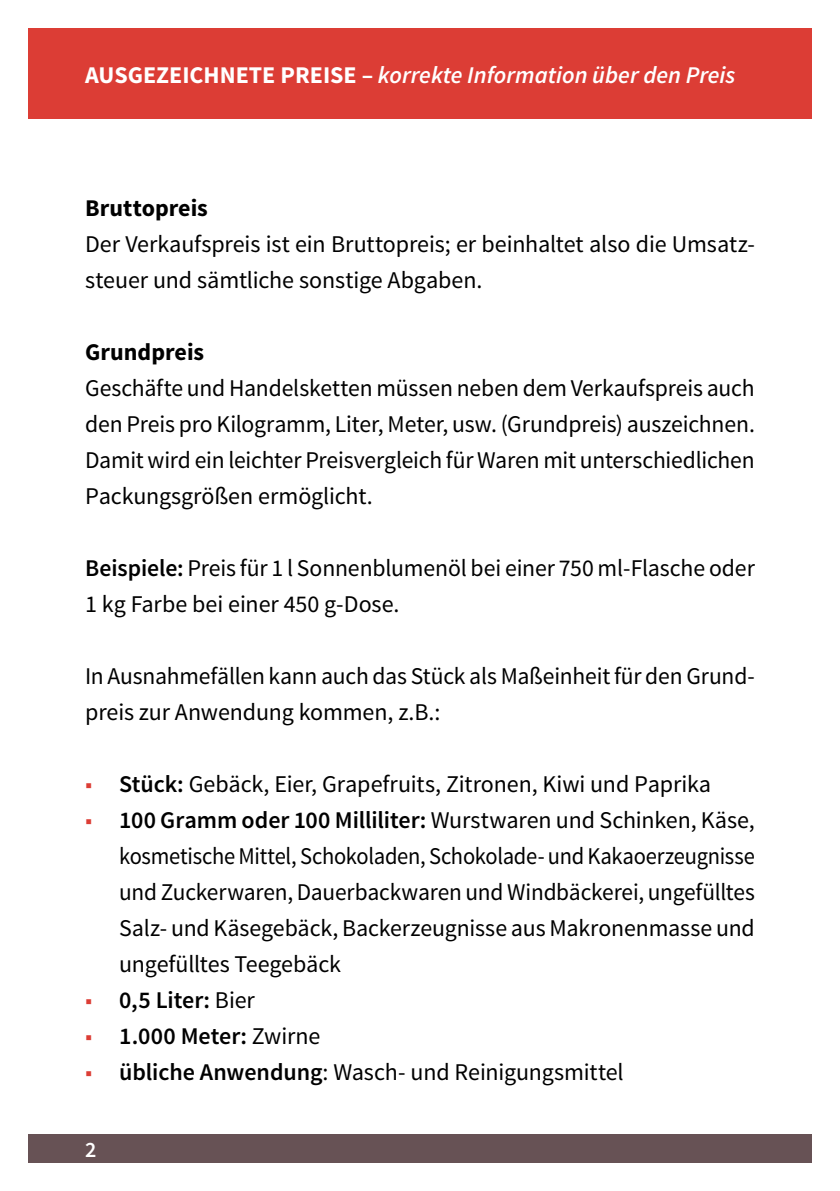
<style>
.page{position:relative;width:840px;height:1191px;background:#fff}
.page>*{position:absolute;margin:0;border:0;box-sizing:border-box;transform-origin:0 0}
.Fliesstext{font:24px/36px "Source Sans Pro";letter-spacing:-.005em;color:#000}
.t1{font:italic 600 24px "Source Sans Pro";color:#fff}
.t2{font:600 24px "Source Sans Pro";color:#000}
._3{font:700 24px "Source Sans Pro";color:#000}
.t3{font:600 22px "Source Sans Pro";color:#fff}
.s1{font-weight:700;font-style:normal}
.s2{font-weight:600}
.s3{color:#dc3d35}
.s4{font-weight:400;color:#dc3d35}
.s5{font-weight:400}
</style>
<div class="page">
<div style="left:28px;top:28px;width:783px;height:91px;background:#dc3d35"></div>
<div style="left:28px;top:1134px;width:783px;height:28px;background:#675255"></div>
<p class="t1" style="left:85px;top:60px;width:651px"><span class="s1">AUSGEZEICHNETE PREISE –</span> korrekte Information über den Preis</p>
<h3 class="_3" style="left:85px;top:193px;width:124px">Bruttopreis</h3>
<p class="Fliesstext" style="left:85px;top:226px;width:670px">Der Verkaufspreis ist ein Bruttopreis; er beinhaltet also die Umsatz&shy;steuer und sämtliche sonstige Abgaben.</p>
<h3 class="_3" style="left:85px;top:337px;width:120px">Grundpreis</h3>
<p class="Fliesstext" style="left:85px;top:370px;width:671px;text-align:justify">Geschäfte und Handelsketten müssen neben dem Verkaufspreis auch den Preis pro Kilogramm, Liter, Meter, usw. (Grundpreis) auszeichnen.<br>Damit wird ein leichter Preisvergleich für Waren mit unterschiedlichen Packungsgrößen ermöglicht.</p>
<p class="Fliesstext" style="left:85px;top:550px;width:671px"><span class="s2">Beispiele:</span> Preis für 1 l Sonnenblumenöl bei einer 750 ml-Flasche oder<br>1 kg Farbe bei einer 450 g-Dose.</p>
<p class="Fliesstext" style="left:85px;top:658px;width:670px">In Ausnahmefällen kann auch das Stück als Maßeinheit für den Grund&shy;preis zur Anwendung kommen, z.B.:</p>
<p class="Fliesstext" style="left:85px;top:766px;width:627px"><span class="s3">■</span> <span class="s2">Stück:</span> Gebäck, Eier, Grapefruits, Zitronen, Kiwi und Paprika</p>
<p class="Fliesstext" style="left:119px;top:802px;width:636px;text-align:justify;text-indent:-34px"><span class="s3">■</span> <span class="s2">100 Gramm oder 100 Milliliter:</span> Wurstwaren und Schinken, Käse, kosmetische Mittel, Schokoladen, Schokolade- und Kakaoerzeugnisse und Zuckerwaren, Dauerbackwaren und Windbäckerei, ungefülltes Salz- und Käsegebäck, Backerzeugnisse aus Makronenmasse und ungefülltes Teegebäck</p>
<p class="t2" style="left:85px;top:985px;width:171px"><span class="s4">■</span> 0,5 Liter: <span class="s5">Bier</span></p>
<p class="t2" style="left:85px;top:1021px;width:237px"><span class="s4">■</span> 1.000 Meter: <span class="s5">Zwirne</span></p>
<p class="Fliesstext" style="left:85px;top:1054px;width:540px"><span class="s3">■</span> <span class="s2">übliche Anwendung</span>: Wasch- und Reinigungsmittel</p>
<p class="t3" style="left:85px;top:1135px;width:13px">2</p>
</div>
